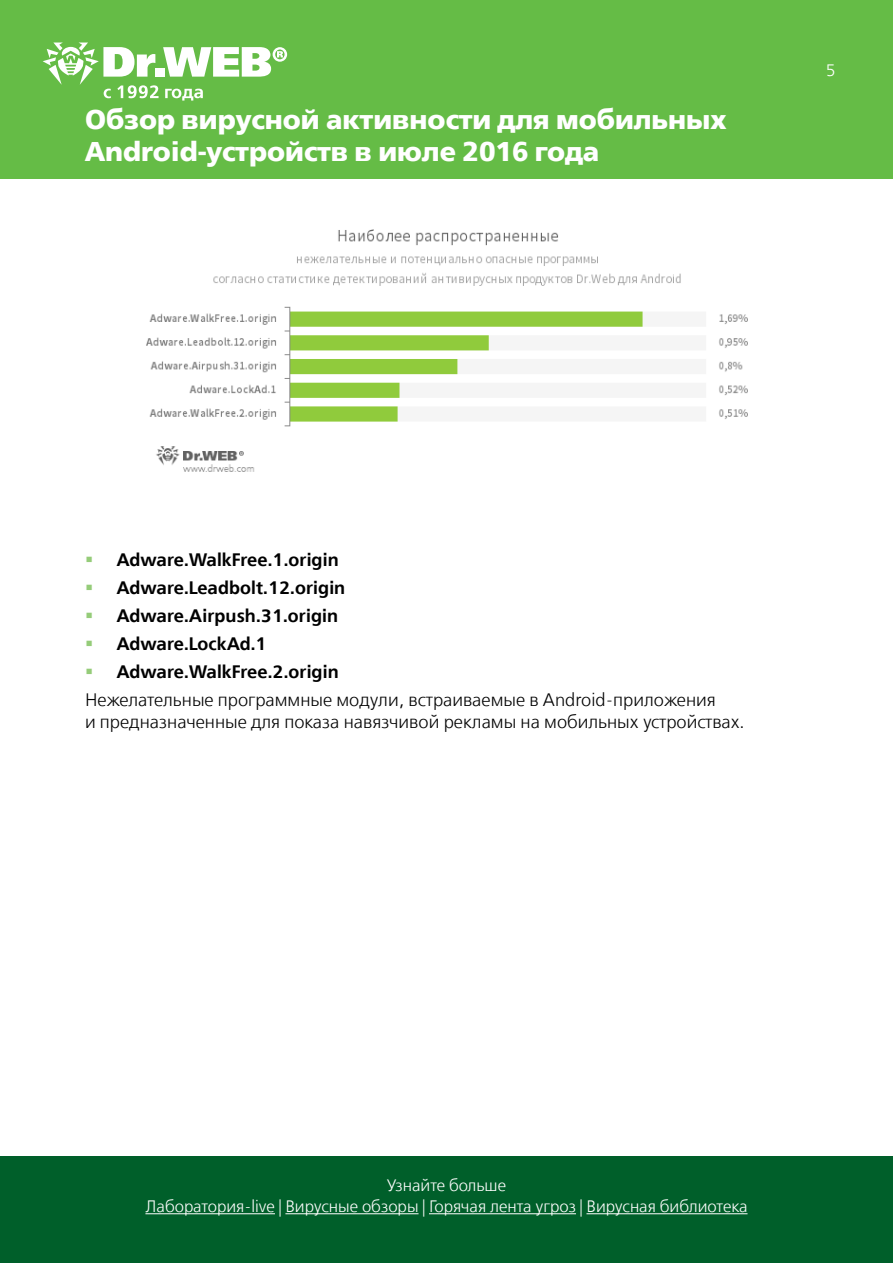
<style>
.page{position:relative;width:893px;height:1263px;background:#fff}
.page>*{position:absolute;margin:0;border:0;box-sizing:border-box;transform-origin:0 0}
.t1{font:27px/32.4px "Free Set Bold C";color:#fff}
.t2{font:18px/21.6px "Free Set Light C";color:#000}
.t3{font:18px "Free Set Demi Bold A";letter-spacing:.005em;color:#000}
.t4{font:16.5px/21.6px "Free Set Light C";color:#fff;text-align:center}
.s1{color:#95cc79}
</style>
<div class="page">
<div style="left:0;top:0;width:893px;height:179px;background:#65bc46"></div>
<svg style="left:43px;top:43px;width:244px;height:58px"></svg>
<div style="left:0;top:1157px;width:893px;height:106px;background:#005f2a"></div>
<hr style="left:145px;top:1213px;width:130px;height:1px;background:#fff">
<hr style="left:285px;top:1213px;width:134px;height:1px;background:#fff">
<hr style="left:429px;top:1213px;width:147px;height:1px;background:#fff">
<hr style="left:586px;top:1213px;width:161px;height:1px;background:#fff">
<img style="left:146px;top:229px;width:602px;height:243px">
<h1 class="t1" style="left:85px;top:103px;width:643px">Обзор вирусной активности для мобильных<br>Android-устройств в июле 2016 года</h1>
<p class="t4" style="left:826px;top:61px;width:12px">5</p>
<p class="t3" style="left:85px;top:549px;width:255px"><span class="s1">▪</span> Adware.WalkFree.1.origin</p>
<p class="t3" style="left:85px;top:577px;width:262px"><span class="s1">▪</span> Adware.Leadbolt.12.origin</p>
<p class="t3" style="left:85px;top:605px;width:255px"><span class="s1">▪</span> Adware.Airpush.31.origin</p>
<p class="t3" style="left:85px;top:633px;width:183px"><span class="s1">▪</span> Adware.LockAd.1</p>
<p class="t3" style="left:85px;top:661px;width:255px"><span class="s1">▪</span> Adware.WalkFree.2.origin</p>
<p class="t2" style="left:85px;top:690px;width:661px">Нежелательные программные модули, встраиваемые в Android-приложения<br>и предназначенные для показа навязчивой рекламы на мобильных устройствах.</p>
<p class="t4" style="left:145px;top:1175px;width:604px">Узнайте больше<br>Лаборатория-live | Вирусные обзоры | Горячая лента угроз | Вирусная библиотека</p>
</div>
